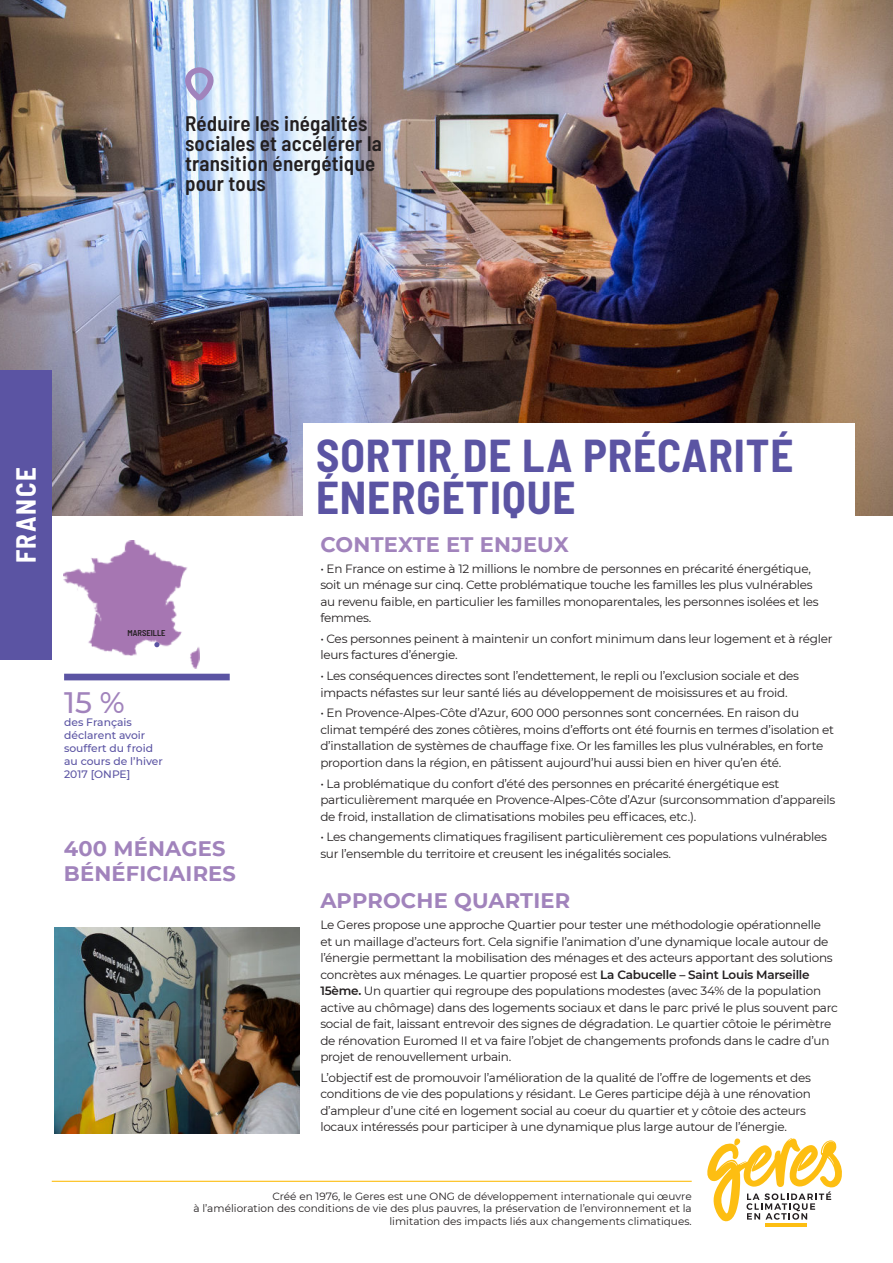
<style>
.page{position:relative;width:893px;height:1263px;background:#fff}
.page>*{position:absolute;margin:0;border:0;box-sizing:border-box;transform-origin:0 0}
.t1{font:700 semi-condensed 45px/42px "Barlow";letter-spacing:.02em;color:#5b54a3}
.t2{font:500 29.55px "Montserrat";color:#a183bc}
.t3{font:700 semi-condensed 27px "Barlow";letter-spacing:.06em;color:#fff}
.t4{font:600 semi-condensed 21px/19.8px "Barlow";letter-spacing:.01em;color:#231f20}
.t5{font:700 21px/25.2px "Montserrat";letter-spacing:.01em;color:#a183bc}
.t6{font:12px/16.5px "Montserrat";letter-spacing:-.02em;color:#231f20}
.t7{font:500 10.8px/12.9px "Montserrat";color:#5b54a3}
.t8{font:10.5px/12.6px "Montserrat";color:#231f20;text-align:right}
.t9{font:600 semi-condensed 8.55px "Barlow";color:#231f20}
.s1{font-weight:600}
</style>
<div class="page">
<img style="left:0;top:0;width:893px;height:515px">
<div style="left:303px;top:423px;width:552px;height:113px;background:#fff"></div>
<div style="left:64px;top:674px;width:166px;height:6px;background:#5b54a3"></div>
<svg style="left:185px;top:67px;width:29px;height:33px"></svg>
<hr style="left:52px;top:1181px;width:640px;height:1px;background:#fdbe12">
<hr style="left:765px;top:1223px;width:42px;height:3px;background:#fdbe12">
<svg style="left:707px;top:1138px;width:135px;height:84px"></svg>
<img style="left:55px;top:928px;width:245px;height:205px">
<img style="left:64px;top:540px;width:136px;height:128px">
<svg style="left:154px;top:642px;width:5px;height:5px"></svg>
<div style="left:0;top:371px;width:52px;height:289px;background:#5b54a3"></div>
<h3 class="t4" style="left:185px;top:116px;width:198px">Réduire les inégalités sociales et accélérer la transition énergétique pour tous</h3>
<h3 class="t3" style="left:17px;top:563px;width:98px;rotate:-90deg">FRANCE</h3>
<p class="t9" style="left:128px;top:629px;width:40px">MARSEILLE</p>
<h2 class="t2" style="left:64px;top:691px;width:62px">15 %</h2>
<p class="t7" style="left:64px;top:717px;width:100px">des Français déclarent avoir souffert du froid au cours de l’hiver<br>2017 [ONPE]</p>
<h3 class="t5" style="left:64px;top:836px;width:174px">400 MÉNAGES<br>BÉNÉFICIAIRES</h3>
<h1 class="t1" style="left:316px;top:437px;width:479px">SORTIR DE LA PRÉCARITÉ<br>ÉNERGÉTIQUE</h1>
<h3 class="t5" style="left:320px;top:532px;width:250px">CONTEXTE ET ENJEUX</h3>
<p class="t6" style="left:320px;top:561px;width:500px">• En France on estime à 12 millions le nombre de personnes en précarité énergétique, soit un ménage sur cinq. Cette problématique touche les familles les plus vulnérables au revenu faible, en particulier les familles monoparentales, les personnes isolées et les femmes.</p>
<p class="t6" style="left:320px;top:631px;width:514px">• Ces personnes peinent à maintenir un confort minimum dans leur logement et à régler leurs factures d’énergie.</p>
<p class="t6" style="left:320px;top:669px;width:480px">• Les conséquences directes sont l’endettement, le repli ou l’exclusion sociale et des impacts néfastes sur leur santé liés au développement de moisissures et au froid.</p>
<p class="t6" style="left:320px;top:706px;width:515px">• En Provence-Alpes-Côte d’Azur, 600 000 personnes sont concernées. En raison du climat tempéré des zones côtières, moins d’efforts ont été fournis en termes d’isolation et d’installation de systèmes de chauffage fixe. Or les familles les plus vulnérables, en forte proportion dans la région, en pâtissent aujourd’hui aussi bien en hiver qu’en été.</p>
<p class="t6" style="left:320px;top:776px;width:517px">• La problématique du confort d’été des personnes en précarité énergétique est particulièrement marquée en Provence-Alpes-Côte d’Azur (surconsommation d’appareils de froid, installation de climatisations mobiles peu efficaces, etc.).</p>
<p class="t6" style="left:320px;top:830px;width:508px">• Les changements climatiques fragilisent particulièrement ces populations vulnérables sur l’ensemble du territoire et creusent les inégalités sociales.</p>
<h3 class="t5" style="left:320px;top:888px;width:251px">APPROCHE QUARTIER</h3>
<p class="t6" style="left:320px;top:917px;width:519px">Le Geres propose une approche Quartier pour tester une méthodologie opérationnelle<br>et un maillage d’acteurs fort. Cela signifie l’animation d’une dynamique locale autour de l’énergie permettant la mobilisation des ménages et des acteurs apportant des solutions concrètes aux ménages. Le quartier proposé est <span class="s1">La Cabucelle – Saint Louis Marseille 15ème.</span> Un quartier qui regroupe des populations modestes (avec 34% de la population active au chômage) dans des logements sociaux et dans le parc privé le plus souvent parc social de fait, laissant entrevoir des signes de dégradation. Le quartier côtoie le périmètre de rénovation Euromed II et va faire l’objet de changements profonds dans le cadre d’un projet de renouvellement urbain.</p>
<p class="t6" style="left:320px;top:1070px;width:492px">L’objectif est de promouvoir l’amélioration de la qualité de l’offre de logements et des conditions de vie des populations y résidant. Le Geres participe déjà à une rénovation d’ampleur d’une cité en logement social au coeur du quartier et y côtoie des acteurs locaux intéressés pour participer à une dynamique plus large autour de l’énergie.</p>
<p class="t8" style="left:193px;top:1189px;width:500px">Créé en 1976, le Geres est une ONG de développement internationale qui œuvre<br>à l’amélioration des conditions de vie des plus pauvres, la préservation de l’environnement et la limitation des impacts liés aux changements climatiques.</p>
</div>
